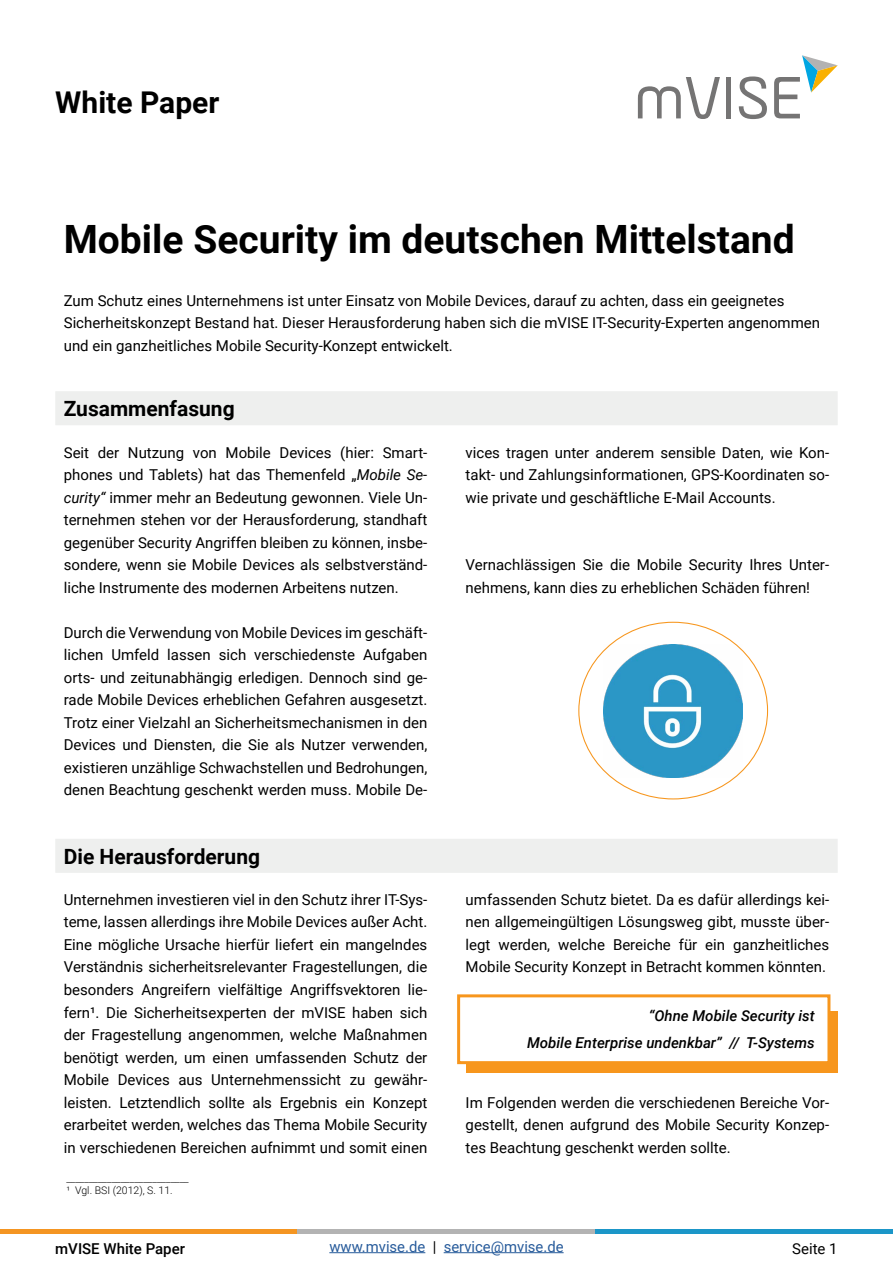
<style>
.page{position:relative;width:893px;height:1263px;background:#fff}
.page>*{position:absolute;margin:0;border:0;box-sizing:border-box;transform-origin:0 0}
.t1{font:700 39px "Roboto";color:#000}
.t2{font:700 30px "Roboto";color:#000}
.t3{font:700 21px "Roboto";color:#000}
.t4{font:15px/22.5px "Roboto";color:#000;text-align:justify}
.t5{font:italic 500 15px/27px "Roboto";color:#000;text-align:right}
.t6{font:15px "Roboto";color:#275b9b}
.t7{font:500 15px "Roboto";color:#000}
.t8{font:300 10.5px "Roboto";color:#000}
.s1{font-style:italic}
.s2{color:#000}
</style>
<div class="page">
<svg style="left:638px;top:77px;width:82px;height:42px"></svg>
<div style="left:726px;top:77px;width:5px;height:41px;background:#757474"></div>
<svg style="left:739px;top:76px;width:28px;height:43px"></svg>
<svg style="left:774px;top:55px;width:64px;height:63px"></svg>
<div style="left:55px;top:391px;width:783px;height:34px;background:#eeefee"></div>
<hr style="left:0;top:1229px;width:298px;height:4px;background:#f49522">
<hr style="left:298px;top:1229px;width:297px;height:4px;background:#b3b3b3">
<hr style="left:595px;top:1229px;width:298px;height:4px;background:#1b96c8">
<hr style="left:329px;top:1252px;width:96px;height:1px;background:#275b9b">
<hr style="left:444px;top:1252px;width:120px;height:1px;background:#275b9b">
<div style="left:55px;top:839px;width:783px;height:34px;background:#eeefee"></div>
<div style="left:466px;top:1012px;width:371px;height:61px;background:#f7961d"></div>
<div style="left:459px;top:996px;width:370px;height:67px;background:#fff"></div>
<div style="left:457px;top:994px;width:373px;height:70px;border:3px solid #f7961d"></div>
<img style="left:604px;top:644px;width:139px;height:133px">
<h2 class="t2" style="left:55px;top:81px;width:166px">White Paper</h2>
<h1 class="t1" style="left:64px;top:212px;width:732px">Mobile Security im deutschen Mittelstand</h1>
<p class="t4" style="left:64px;top:289px;width:758px;text-align:left">Zum Schutz eines Unternehmens ist unter Einsatz von Mobile Devices, darauf zu achten, dass ein geeignetes<br>Sicherheitskonzept Bestand hat. Dieser Herausforderung haben sich die mVISE IT-Security-Experten angenommen und ein ganzheitliches Mobile Security-Konzept entwickelt.</p>
<h3 class="t3" style="left:64px;top:394px;width:172px">Zusammenfasung</h3>
<p class="t4" style="left:64px;top:441px;width:365px">Seit der Nutzung von Mobile Devices (hier: Smart&shy;phones und Tablets) hat das Themenfeld „<span class="s1">Mobile Se&shy;curity“</span> immer mehr an Bedeutung gewonnen. Viele Un&shy;ternehmen stehen vor der Herausforderung, standhaft gegenüber Security Angriffen bleiben zu können, insbe&shy;sondere, wenn sie Mobile Devices als selbstverständ&shy;liche Instrumente des modernen Arbeitens nutzen.</p>
<p class="t4" style="left:64px;top:621px;width:365px">Durch die Verwendung von Mobile Devices im geschäft&shy;lichen Umfeld lassen sich verschiedenste Aufgaben orts- und zeitunabhängig erledigen. Dennoch sind ge&shy;rade Mobile Devices erheblichen Gefahren ausgesetzt.<br>Trotz einer Vielzahl an Sicherheitsmechanismen in den Devices und Diensten, die Sie als Nutzer verwenden, existieren unzählige Schwachstellen und Bedrohungen, denen Beachtung geschenkt werden muss. Mobile De-</p>
<p class="t4" style="left:466px;top:441px;width:365px">vices tragen unter anderem sensible Daten, wie Kon&shy;takt- und Zahlungsinformationen, GPS-Koordinaten so&shy;wie private und geschäftliche E-Mail Accounts.</p>
<p class="t4" style="left:466px;top:553px;width:365px">Vernachlässigen Sie die Mobile Security Ihres Unter&shy;nehmens, kann dies zu erheblichen Schäden führen!</p>
<h3 class="t3" style="left:64px;top:841px;width:198px">Die Herausforderung</h3>
<p class="t4" style="left:64px;top:888px;width:365px">Unternehmen investieren viel in den Schutz ihrer IT-Sys&shy;teme, lassen allerdings ihre Mobile Devices außer Acht.<br>Eine mögliche Ursache hierfür liefert ein mangelndes Verständnis sicherheitsrelevanter Fragestellungen, die besonders Angreifern vielfältige Angriffsvektoren lie&shy;fern¹. Die Sicherheitsexperten der mVISE haben sich der Fragestellung angenommen, welche Maßnahmen benötigt werden, um einen umfassenden Schutz der Mobile Devices aus Unternehmenssicht zu gewähr&shy;leisten. Letztendlich sollte als Ergebnis ein Konzept erarbeitet werden, welches das Thema Mobile Security in verschiedenen Bereichen aufnimmt und somit einen</p>
<p class="t4" style="left:466px;top:888px;width:365px">umfassenden Schutz bietet. Da es dafür allerdings kei&shy;nen allgemeingültigen Lösungsweg gibt, musste über&shy;legt werden, welche Bereiche für ein ganzheitliches Mobile Security Konzept in Betracht kommen könnten.</p>
<p class="t5" style="left:527px;top:1002px;width:289px">“Ohne Mobile Security ist<br>Mobile Enterprise undenkbar” // T-Systems</p>
<p class="t4" style="left:466px;top:1090px;width:365px">Im Folgenden werden die verschiedenen Bereiche Vor&shy;gestellt, denen aufgrund des Mobile Security Konzep&shy;tes Beachtung geschenkt werden sollte.</p>
<p class="t8" style="left:66px;top:1183px;width:108px">¹ Vgl. BSI (2012), S. 11.</p>
<p class="t7" style="left:55px;top:1238px;width:131px">mVISE White Paper</p>
<p class="t6" style="left:329px;top:1236px;width:236px">www.mvise.de <span class="s2">|</span> service@mvise.de</p>
<p class="t4" style="left:792px;top:1236px;width:47px">Seite 1</p>
</div>
